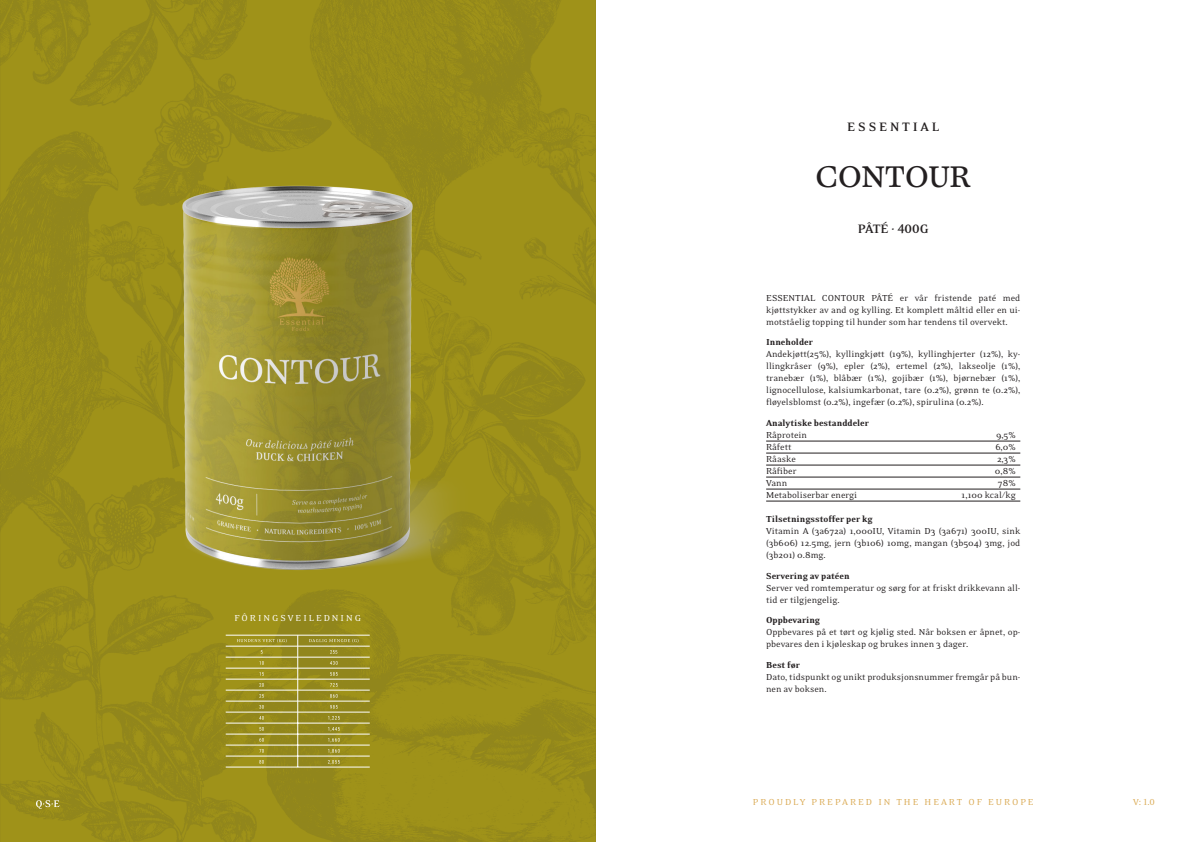
<style>
.page{position:relative;width:1191px;height:842px;background:#fff}
.page>*{position:absolute;margin:0;border:0;box-sizing:border-box;transform-origin:0 0}
.Produktnavn_overskri{font:30px "Ogg Text";color:#231f20}
.t1{font:700 14px "Eidetic Neo OT";letter-spacing:.2em;color:#231f20}
.t2{font:700 14px "Eidetic Neo OT";color:#231f20}
.Brødtekst{font:10px/12px "Eidetic Neo OT";color:#231f20;text-align:justify}
.Underoverskrift{font:900 10px "Eidetic Neo OT";color:#231f20}
.Skema{font:10px "Eidetic Neo OT";color:#231f20}
.t3{font:10px "Eidetic Neo OT";letter-spacing:.2em;color:#dbac58}
.t4{font:10px "Eidetic Neo OT";letter-spacing:.2em;color:#fff}
</style>
<div class="page">
<img style="left:0;top:0;width:595px;height:842px">
<hr style="left:766px;top:441px;width:254px;height:1px;background:#231f20">
<hr style="left:766px;top:453px;width:254px;height:1px;background:#231f20">
<hr style="left:766px;top:465px;width:254px;height:1px;background:#231f20">
<hr style="left:766px;top:477px;width:254px;height:1px;background:#231f20">
<hr style="left:766px;top:489px;width:254px;height:1px;background:#231f20">
<hr style="left:766px;top:501px;width:254px;height:1px;background:#231f20">
<svg style="left:36px;top:800px;width:23px;height:9px"></svg>
<img style="left:91px;top:129px;width:413px;height:465px">
<svg style="left:237px;top:639px;width:50px;height:4px"></svg>
<svg style="left:309px;top:639px;width:49px;height:4px"></svg>
<svg style="left:330px;top:650px;width:7px;height:4px"></svg>
<svg style="left:259px;top:661px;width:5px;height:4px"></svg>
<svg style="left:330px;top:661px;width:7px;height:4px"></svg>
<svg style="left:259px;top:672px;width:5px;height:4px"></svg>
<svg style="left:330px;top:672px;width:8px;height:4px"></svg>
<svg style="left:259px;top:683px;width:5px;height:4px"></svg>
<svg style="left:330px;top:683px;width:8px;height:4px"></svg>
<svg style="left:259px;top:694px;width:5px;height:4px"></svg>
<svg style="left:330px;top:694px;width:7px;height:4px"></svg>
<svg style="left:259px;top:705px;width:5px;height:4px"></svg>
<svg style="left:330px;top:705px;width:8px;height:4px"></svg>
<svg style="left:259px;top:716px;width:5px;height:4px"></svg>
<svg style="left:328px;top:716px;width:12px;height:4px"></svg>
<svg style="left:259px;top:727px;width:5px;height:4px"></svg>
<svg style="left:328px;top:727px;width:12px;height:4px"></svg>
<hr style="left:226px;top:635px;width:144px;height:1px;background:#fff">
<hr style="left:226px;top:646px;width:144px;height:1px;background:#fff">
<hr style="left:226px;top:657px;width:144px;height:1px;background:#fff">
<hr style="left:226px;top:668px;width:144px;height:1px;background:#fff">
<hr style="left:226px;top:679px;width:144px;height:1px;background:#fff">
<hr style="left:226px;top:690px;width:144px;height:1px;background:#fff">
<hr style="left:226px;top:701px;width:144px;height:1px;background:#fff">
<hr style="left:226px;top:712px;width:144px;height:1px;background:#fff">
<svg style="left:259px;top:738px;width:5px;height:4px"></svg>
<svg style="left:328px;top:738px;width:12px;height:4px"></svg>
<svg style="left:259px;top:749px;width:5px;height:4px"></svg>
<svg style="left:328px;top:749px;width:12px;height:4px"></svg>
<svg style="left:259px;top:760px;width:5px;height:4px"></svg>
<svg style="left:328px;top:760px;width:12px;height:4px"></svg>
<hr style="left:226px;top:734px;width:144px;height:1px;background:#fff">
<hr style="left:226px;top:745px;width:144px;height:1px;background:#fff">
<hr style="left:226px;top:756px;width:144px;height:1px;background:#fff">
<hr style="left:226px;top:767px;width:144px;height:1px;background:#fff">
<hr style="left:226px;top:723px;width:144px;height:1px;background:#fff">
<hr style="left:297px;top:635px;width:1px;height:132px;background:#fff">
<p class="t4" style="left:234px;top:613px;width:128px">FÔRINGSVEILEDNING</p>
<p class="t1" style="left:847px;top:120px;width:93px">ESSENTIAL</p>
<p class="Produktnavn_overskri" style="left:815px;top:157px;width:157px">CONTOUR</p>
<p class="t2" style="left:858px;top:222px;width:72px">PÂTÉ · 400G</p>
<p class="Brødtekst" style="left:766px;top:292px;width:256px">ESSENTIAL CONTOUR PÂTÉ er vår fristende paté med kjøttstykker av and og kylling. Et komplett måltid eller en ui&shy;motståelig topping til hunder som har tendens til overvekt.</p>
<p class="Underoverskrift" style="left:766px;top:337px;width:48px">Inneholder</p>
<p class="Brødtekst" style="left:766px;top:349px;width:256px">Andekjøtt(25%), kyllingkjøtt (19%), kyllinghjerter (12%), ky&shy;llingkråser (9%), epler (2%), ertemel (2%), lakseolje (1%), tranebær (1%), blåbær (1%), gojibær (1%), bjørnebær (1%), lignocellulose, kalsiumkarbonat, tare (0.2%), grønn te (0.2%), fløyelsblomst (0.2%), ingefær (0.2%), spirulina (0.2%).</p>
<p class="Underoverskrift" style="left:766px;top:418px;width:104px">Analytiske bestanddeler</p>
<p class="Skema" style="left:766px;top:430px;width:42px">Råprotein</p>
<p class="Skema" style="left:996px;top:430px;width:21px">9,5%</p>
<p class="Skema" style="left:766px;top:442px;width:27px">Råfett</p>
<p class="Skema" style="left:995px;top:442px;width:22px">6,0%</p>
<p class="Skema" style="left:766px;top:454px;width:31px">Råaske</p>
<p class="Skema" style="left:997px;top:454px;width:20px">2,3%</p>
<p class="Skema" style="left:766px;top:466px;width:32px">Råfiber</p>
<p class="Skema" style="left:995px;top:466px;width:22px">0,8%</p>
<p class="Skema" style="left:766px;top:478px;width:23px">Vann</p>
<p class="Skema" style="left:998px;top:478px;width:19px">78%</p>
<p class="Skema" style="left:766px;top:490px;width:93px">Metaboliserbar energi</p>
<p class="Skema" style="left:961px;top:490px;width:56px">1,100 kcal/kg</p>
<p class="Underoverskrift" style="left:766px;top:514px;width:108px">Tilsetningsstoffer per kg</p>
<p class="Brødtekst" style="left:766px;top:525px;width:256px">Vitamin A (3a672a) 1,000IU, Vitamin D3 (3a671) 300IU, sink (3b606) 12.5mg, jern (3b106) 10mg, mangan (3b504) 3mg, jod (3b201) 0.8mg.</p>
<p class="Underoverskrift" style="left:766px;top:570px;width:85px">Servering av patéen</p>
<p class="Brødtekst" style="left:766px;top:582px;width:256px">Server ved romtemperatur og sørg for at friskt drikkevann all&shy;tid er tilgjengelig.</p>
<p class="Underoverskrift" style="left:766px;top:615px;width:55px">Oppbevaring</p>
<p class="Brødtekst" style="left:766px;top:626px;width:256px">Oppbevares på et tørt og kjølig sted. Når boksen er åpnet, op&shy;pbevares den i kjøleskap og brukes innen 3 dager.</p>
<p class="Underoverskrift" style="left:766px;top:659px;width:35px">Best før</p>
<p class="Brødtekst" style="left:766px;top:671px;width:256px">Dato, tidspunkt og unikt produksjonsnummer fremgår på bun&shy;nen av boksen.</p>
<p class="t3" style="left:752px;top:797px;width:282px">PROUDLY PREPARED IN THE HEART OF EUROPE</p>
<p class="t3" style="left:1133px;top:797px;width:23px">V: 1.0</p>
</div>
